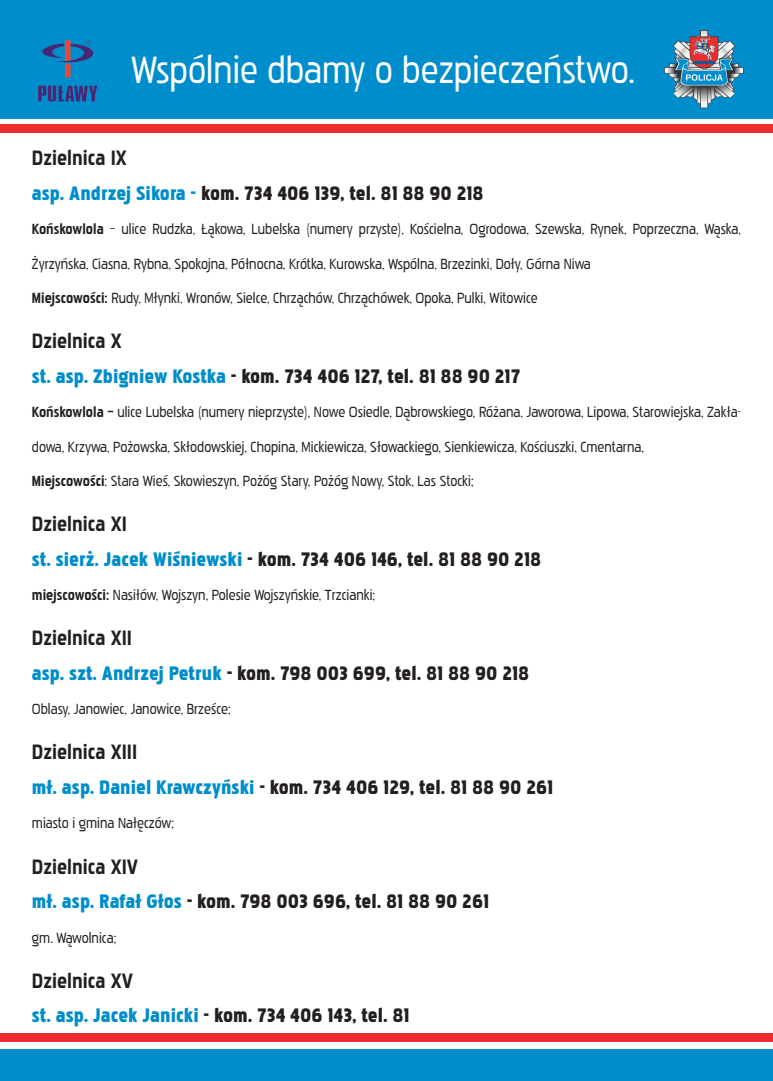
<style>
.page{position:relative;width:773px;height:1081px;background:#fff}
.page>*{position:absolute;margin:0;border:0;box-sizing:border-box;transform-origin:0 0}
.t1{font:38.75px "Pakenham Rg";color:#fff}
.t2{font:700 21.25px "Pakenham Rg";color:#231f20}
.t3{font:20px "Pakenham Bl";color:#231f20}
.t4{font:15px "Pakenham Rg";color:#231f20}
.s1{color:#008dcb}
.s2{font-weight:700}
</style>
<div class="page">
<div style="left:0;top:0;width:772px;height:119px;background:#008dcb"></div>
<div style="left:0;top:1049px;width:772px;height:32px;background:#008dcb"></div>
<div style="left:0;top:124px;width:772px;height:9px;background:#ed2e30"></div>
<div style="left:0;top:1033px;width:772px;height:9px;background:#ed2e30"></div>
<img style="left:38px;top:40px;width:60px;height:62px">
<img style="left:664px;top:30px;width:79px;height:78px">
<h1 class="t1" style="left:131px;top:47px;width:505px">Wspólnie dbamy o bezpieczeństwo.</h1>
<h2 class="t2" style="left:32px;top:145px;width:96px">Dzielnica IX</h2>
<h3 class="t3" style="left:32px;top:181px;width:453px"><span class="s1">asp. Andrzej Sikora -</span> kom. 734 406 139, tel. 81 88 90 218</h3>
<p class="t4" style="left:32px;top:220px;width:710px"><span class="s2">Końskowlola</span> – ulice Rudzka, Łąkowa, Lubelska (numery przyste), Kościelna, Ogrodowa, Szewska, Rynek, Poprzeczna, Wąska,</p>
<p class="t4" style="left:32px;top:255px;width:560px">Żyrzyńska, Ciasna, Rybna, Spokojna, Północna, Krótka, Kurowska, Wspólna, Brzezinki, Doły, Górna Niwa</p>
<p class="t4" style="left:32px;top:289px;width:507px"><span class="s2">Miejscowości:</span> Rudy, Młynki, Wronów, Sielce, Chrząchów, Chrząchówek, Opoka, Pulki, Witowice</p>
<h2 class="t2" style="left:32px;top:328px;width:91px">Dzielnica X</h2>
<h3 class="t3" style="left:32px;top:364px;width:490px"><span class="s1">st. asp. Zbigniew Kostka</span> - kom. 734 406 127, tel. 81 88 90 217</h3>
<p class="t4" style="left:32px;top:403px;width:710px"><span class="s2">Końskowlola –</span> ulice Lubelska (numery nieprzyste), Nowe Osiedle, Dąbrowskiego, Różana, Jaworowa, Lipowa, Starowiejska, Zakła-</p>
<p class="t4" style="left:32px;top:438px;width:613px">dowa, Krzywa, Pożowska, Skłodowskiej, Chopina, Mickiewicza, Słowackiego, Sienkiewicza, Kościuszki, Cmentarna,</p>
<p class="t4" style="left:32px;top:472px;width:443px"><span class="s2">Miejscowości</span>: Stara Wieś, Skowieszyn, Pożóg Stary, Pożóg Nowy, Stok, Las Stocki;</p>
<h2 class="t2" style="left:32px;top:511px;width:96px">Dzielnica XI</h2>
<h3 class="t3" style="left:32px;top:547px;width:510px"><span class="s1">st. sierż. Jacek Wiśniewski</span> - kom. 734 406 146, tel. 81 88 90 218</h3>
<p class="t4" style="left:32px;top:586px;width:344px"><span class="s2">miejscowości:</span> Nasiłów, Wojszyn, Polesie Wojszyńskie, Trzcianki;</p>
<h2 class="t2" style="left:32px;top:625px;width:102px">Dzielnica XII</h2>
<h3 class="t3" style="left:32px;top:661px;width:499px"><span class="s1">asp. szt. Andrzej Petruk</span> - kom. 798 003 699, tel. 81 88 90 218</h3>
<p class="t4" style="left:32px;top:700px;width:200px">Oblasy, Janowiec, Janowice, Brześce;</p>
<h2 class="t2" style="left:32px;top:739px;width:107px">Dzielnica XIII</h2>
<h3 class="t3" style="left:32px;top:775px;width:523px"><span class="s1">mł. asp. Daniel Krawczyński</span> - kom. 734 406 129, tel. 81 88 90 261</h3>
<p class="t4" style="left:32px;top:814px;width:143px">miasto i gmina Nałęczów;</p>
<h2 class="t2" style="left:32px;top:854px;width:108px">Dzielnica XIV</h2>
<h3 class="t3" style="left:32px;top:889px;width:459px"><span class="s1">mł. asp. Rafał Głos</span> - kom. 798 003 696, tel. 81 88 90 261</h3>
<p class="t4" style="left:32px;top:928px;width:86px">gm. Wąwolnica;</p>
<h2 class="t2" style="left:32px;top:968px;width:103px">Dzielnica XV</h2>
<h3 class="t3" style="left:32px;top:1003px;width:379px"><span class="s1">st. asp. Jacek Janicki</span> - kom. 734 406 143, tel. 81</h3>
</div>
